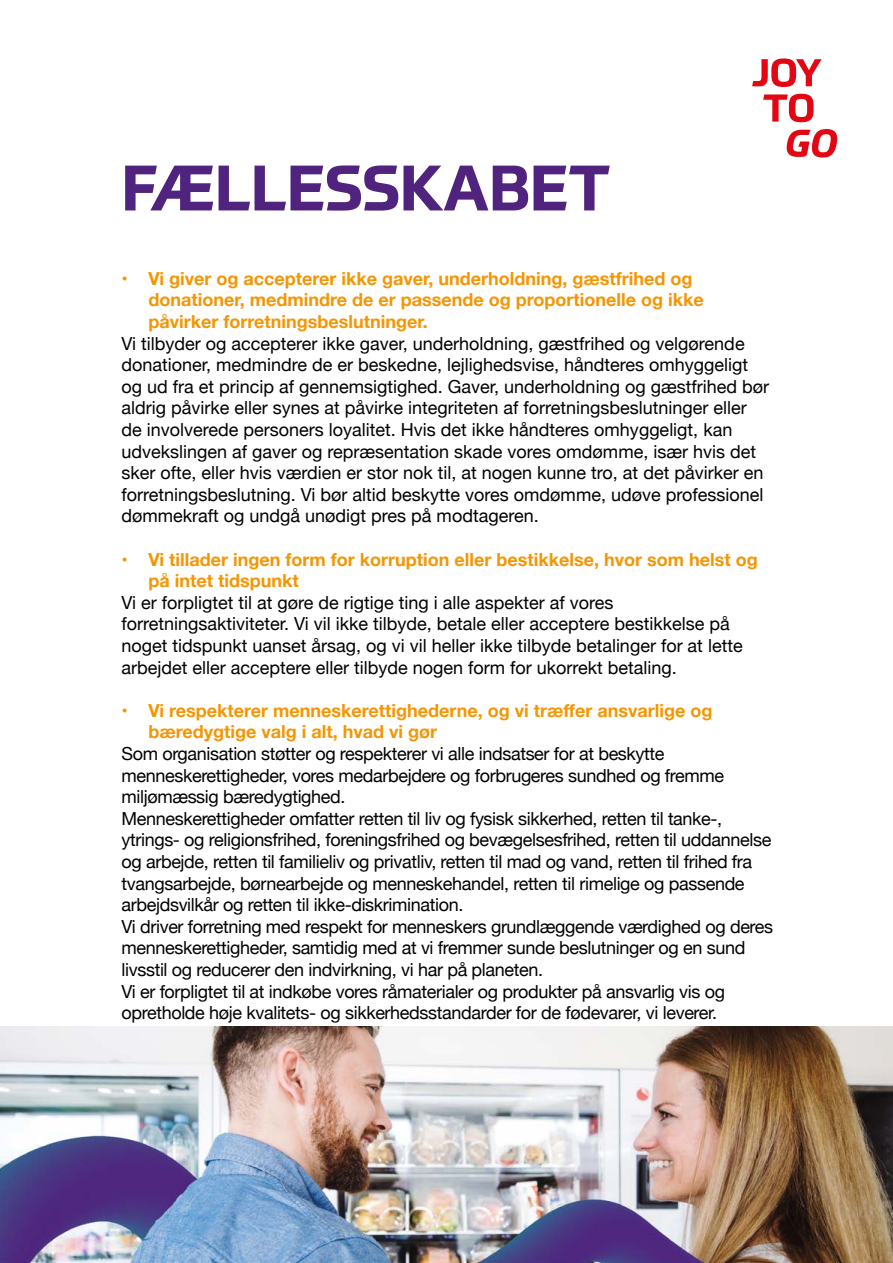
<style>
.page{position:relative;width:893px;height:1263px;background:#fff}
.page>*{position:absolute;margin:0;border:0;box-sizing:border-box;transform-origin:0 0}
.t1{font:700 63px "Prometo";color:#50247e}
.t2{font:18px/21.6px "Helvetica Neue";color:#000}
.t3{font:18px/21.6px "Helvetica Neue";letter-spacing:-.02em;color:#000}
.t4{font:700 18px/21.6px "Helvetica Neue";color:#f49604}
</style>
<div class="page">
<svg style="left:752px;top:58px;width:70px;height:29px"></svg>
<svg style="left:763px;top:94px;width:51px;height:28px"></svg>
<svg style="left:787px;top:129px;width:50px;height:29px"></svg>
<img style="left:1px;top:1026px;width:891px;height:237px">
<h1 class="t1" style="left:122px;top:149px;width:491px">FÆLLESSKABET</h1>
<p class="t4" style="left:148px;top:268px;width:557px;text-indent:-27px">• Vi giver og accepterer ikke gaver, underholdning, gæstfrihed og donationer, medmindre de er passende og proportionelle og ikke påvirker forretningsbeslutninger.</p>
<p class="t2" style="left:122px;top:333px;width:649px">Vi tilbyder og accepterer ikke gaver, underholdning, gæstfrihed og velgørende donationer, medmindre de er beskedne, lejlighedsvise, håndteres omhyggeligt og ud fra et princip af gennemsigtighed. Gaver, underholdning og gæstfrihed bør aldrig påvirke eller synes at påvirke integriteten af forretningsbeslutninger eller de involverede personers loyalitet. Hvis det ikke håndteres omhyggeligt, kan udvekslingen af gaver og repræsentation skade vores omdømme, især hvis det sker ofte, eller hvis værdien er stor nok til, at nogen kunne tro, at det påvirker en forretningsbeslutning. Vi bør altid beskytte vores omdømme, udøve professionel dømmekraft og undgå unødigt pres på modtageren.</p>
<p class="t4" style="left:148px;top:549px;width:611px;text-indent:-27px">• Vi tillader ingen form for korruption eller bestikkelse, hvor som helst og på intet tidspunkt</p>
<p class="t2" style="left:122px;top:593px;width:623px">Vi er forpligtet til at gøre de rigtige ting i alle aspekter af vores forretningsaktiviteter. Vi vil ikke tilbyde, betale eller acceptere bestikkelse på noget tidspunkt uanset årsag, og vi vil heller ikke tilbyde betalinger for at lette arbejdet eller acceptere eller tilbyde nogen form for ukorrekt betaling.</p>
<p class="t4" style="left:148px;top:700px;width:565px;text-indent:-27px">• Vi respekterer menneskerettighederne, og vi træffer ansvarlige og bæredygtige valg i alt, hvad vi gør</p>
<p class="t3" style="left:122px;top:744px;width:653px">Som organisation støtter og respekterer vi alle indsatser for at beskytte menneskerettigheder, vores medarbejdere og forbrugeres sundhed og fremme miljømæssig bæredygtighed.<br>Menneskerettigheder omfatter retten til liv og fysisk sikkerhed, retten til tanke-, ytrings- og religionsfrihed, foreningsfrihed og bevægelsesfrihed, retten til uddannelse og arbejde, retten til familieliv og privatliv, retten til mad og vand, retten til frihed fra tvangsarbejde, børnearbejde og menneskehandel, retten til rimelige og passende arbejdsvilkår og retten til ikke-diskrimination.<br>Vi driver forretning med respekt for menneskers grundlæggende værdighed og deres menneskerettigheder, samtidig med at vi fremmer sunde beslutninger og en sund livsstil og reducerer den indvirkning, vi har på planeten.<br>Vi er forpligtet til at indkøbe vores råmaterialer og produkter på ansvarlig vis og opretholde høje kvalitets- og sikkerhedsstandarder for de fødevarer, vi leverer.</p>
</div>
